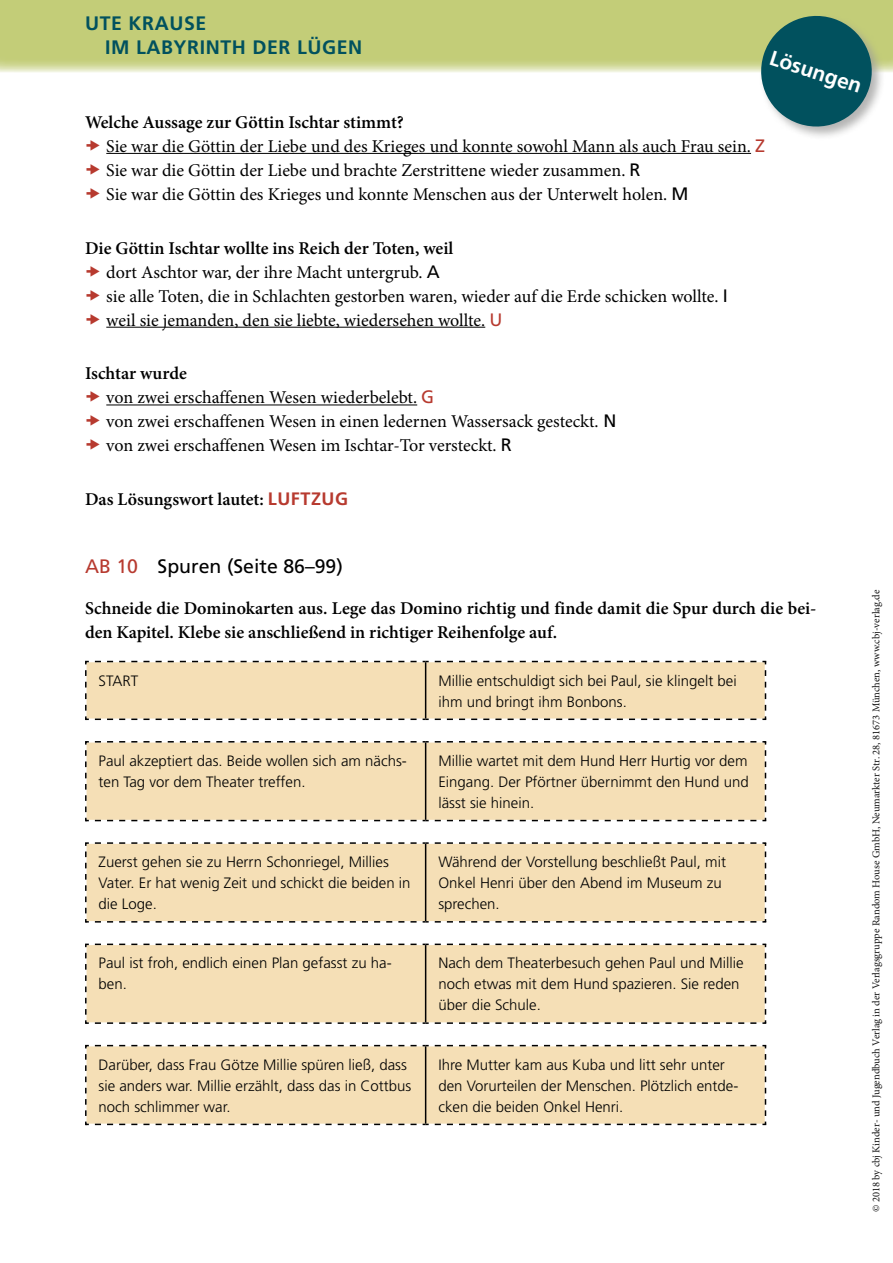
<style>
.page{position:relative;width:893px;height:1263px;background:#fff}
.page>*{position:absolute;margin:0;border:0;box-sizing:border-box;transform-origin:0 0}
.t1{font:700 21px "Frutiger LT Pro";color:#fff}
.t2{font:700 19.5px/24px "Frutiger LT Pro";letter-spacing:.03em;color:#01515e}
.t3{font:19.5px "Frutiger LT Pro";color:#000}
.t4{font:18px/24px "Minion Pro";color:#000}
.t5{font:600 18px/24px "Minion Pro";color:#000}
.t6{font:300 15px/21px "Frutiger LT Pro";color:#000}
.t7{font:10.5px "Minion Pro";color:#131313}
.s1{font-weight:600}
.s2{font-family:"Frutiger LT Pro";color:#b73a2f}
.s3{font-family:"Frutiger LT Pro"}
.s4{font-family:"Frutiger LT Pro";font-weight:700;color:#b73a2f}
.s5{color:#b73a2f}
</style>
<div class="page">
<div style="left:0;top:0;width:893px;height:72px;background:#c3cd78"></div>
<div style="left:759px;top:14px;width:127px;height:127px;background:#9d9d9c;opacity:.75"></div>
<svg style="left:754px;top:14px;width:124px;height:119px"></svg>
<hr style="left:106px;top:153px;width:645px;height:1px;background:#000">
<hr style="left:106px;top:327px;width:379px;height:1px;background:#000">
<hr style="left:106px;top:405px;width:311px;height:1px;background:#000">
<svg style="left:85px;top:660px;width:682px;height:61px;background:#eedab5"></svg>
<hr style="left:425px;top:662px;width:1px;height:56px;background:#000">
<svg style="left:85px;top:741px;width:682px;height:81px;background:#efdbb4"></svg>
<hr style="left:425px;top:742px;width:1px;height:78px;background:#000">
<div style="left:85px;top:842px;width:682px;height:81px;background:#f5dfb6"></div>
<hr style="left:425px;top:844px;width:1px;height:77px;background:#000">
<div style="left:85px;top:943px;width:682px;height:81px;background:#f5dfb6"></div>
<hr style="left:425px;top:945px;width:1px;height:77px;background:#000">
<svg style="left:85px;top:1044px;width:682px;height:82px;background:#f0dbb5"></svg>
<hr style="left:425px;top:1046px;width:1px;height:78px;background:#000">
<h2 class="t2" style="left:105px;top:12px;width:259px;text-indent:-20px">UTE KRAUSE<br>IM LABYRINTH DER LÜGEN</h2>
<h1 class="t1" style="left:774px;top:45px;width:97px;rotate:18deg">Lösungen</h1>
<p class="t4" style="left:106px;top:110px;width:660px;text-indent:-21px"><span class="s1">Welche Aussage zur Göttin Ischtar stimmt?<br></span>Sie war die Göttin der Liebe und des Krieges und konnte sowohl Mann als auch Frau sein. <span class="s2">Z </span>Sie war die Göttin der Liebe und brachte Zerstrittene wieder zusammen. <span class="s3">R<br></span>Sie war die Göttin des Krieges und konnte Menschen aus der Unterwelt holen. <span class="s3">M</span></p>
<p class="t4" style="left:106px;top:236px;width:623px;text-indent:-21px"><span class="s1">Die Göttin Ischtar wollte ins Reich der Toten, weil<br></span>dort Aschtor war, der ihre Macht untergrub. <span class="s3">A<br></span>sie alle Toten, die in Schlachten gestorben waren, wieder auf die Erde schicken wollte. <span class="s3">I </span>weil sie jemanden, den sie liebte, wiedersehen wollte. <span class="s2">U</span></p>
<p class="t4" style="left:106px;top:362px;width:512px;text-indent:-21px"><span class="s1">Ischtar wurde<br></span>von zwei erschaffenen Wesen wiederbelebt. <span class="s2">G<br></span>von zwei erschaffenen Wesen in einen ledernen Wassersack gesteckt. <span class="s3">N </span>von zwei erschaffenen Wesen im Ischtar-Tor versteckt. <span class="s3">R</span></p>
<p class="t5" style="left:85px;top:487px;width:265px">Das Lösungswort lautet: <span class="s4">LUFTZUG</span></p>
<h2 class="t3" style="left:85px;top:554px;width:259px"><span class="s5">AB 10</span> Spuren (Seite 86–99)</h2>
<p class="t5" style="left:85px;top:596px;width:733px">Schneide die Dominokarten aus. Lege das Domino richtig und finde damit die Spur durch die bei&shy;den Kapitel. Klebe sie anschließend in richtiger Reihenfolge auf.</p>
<p class="t6" style="left:99px;top:670px;width:41px">START</p>
<p class="t6" style="left:438px;top:670px;width:300px">Millie entschuldigt sich bei Paul, sie klingelt bei ihm und bringt ihm Bonbons.</p>
<p class="t6" style="left:99px;top:750px;width:310px">Paul akzeptiert das. Beide wollen sich am nächs&shy;ten Tag vor dem Theater treffen.</p>
<p class="t6" style="left:438px;top:750px;width:312px;text-align:justify">Millie wartet mit dem Hund Herr Hurtig vor dem Eingang. Der Pförtner übernimmt den Hund und lässt sie hinein.</p>
<p class="t6" style="left:99px;top:851px;width:314px">Zuerst gehen sie zu Herrn Schonriegel, Millies<br>Vater. Er hat wenig Zeit und schickt die beiden in die Loge.</p>
<p class="t6" style="left:438px;top:851px;width:289px">Während der Vorstellung beschließt Paul, mit<br>Onkel Henri über den Abend im Museum zu sprechen.</p>
<p class="t6" style="left:99px;top:953px;width:295px">Paul ist froh, endlich einen Plan gefasst zu ha&shy;ben.</p>
<p class="t6" style="left:438px;top:953px;width:307px">Nach dem Theaterbesuch gehen Paul und Millie noch etwas mit dem Hund spazieren. Sie reden über die Schule.</p>
<p class="t6" style="left:99px;top:1054px;width:314px">Darüber, dass Frau Götze Millie spüren ließ, dass sie anders war. Millie erzählt, dass das in Cottbus noch schlimmer war.</p>
<p class="t6" style="left:438px;top:1054px;width:302px">Ihre Mutter kam aus Kuba und litt sehr unter den Vorurteilen der Menschen. Plötzlich entde&shy;cken die beiden Onkel Henri.</p>
<p class="t7" style="left:869px;top:1212px;width:624px;rotate:-90deg">© 2018 by cbj Kinder- und Jugendbuch Verlag in der Verlagsgruppe Random House GmbH, Neumarkter Str. 28, 81673 München, www.cbj-verlag.de</p>
</div>
